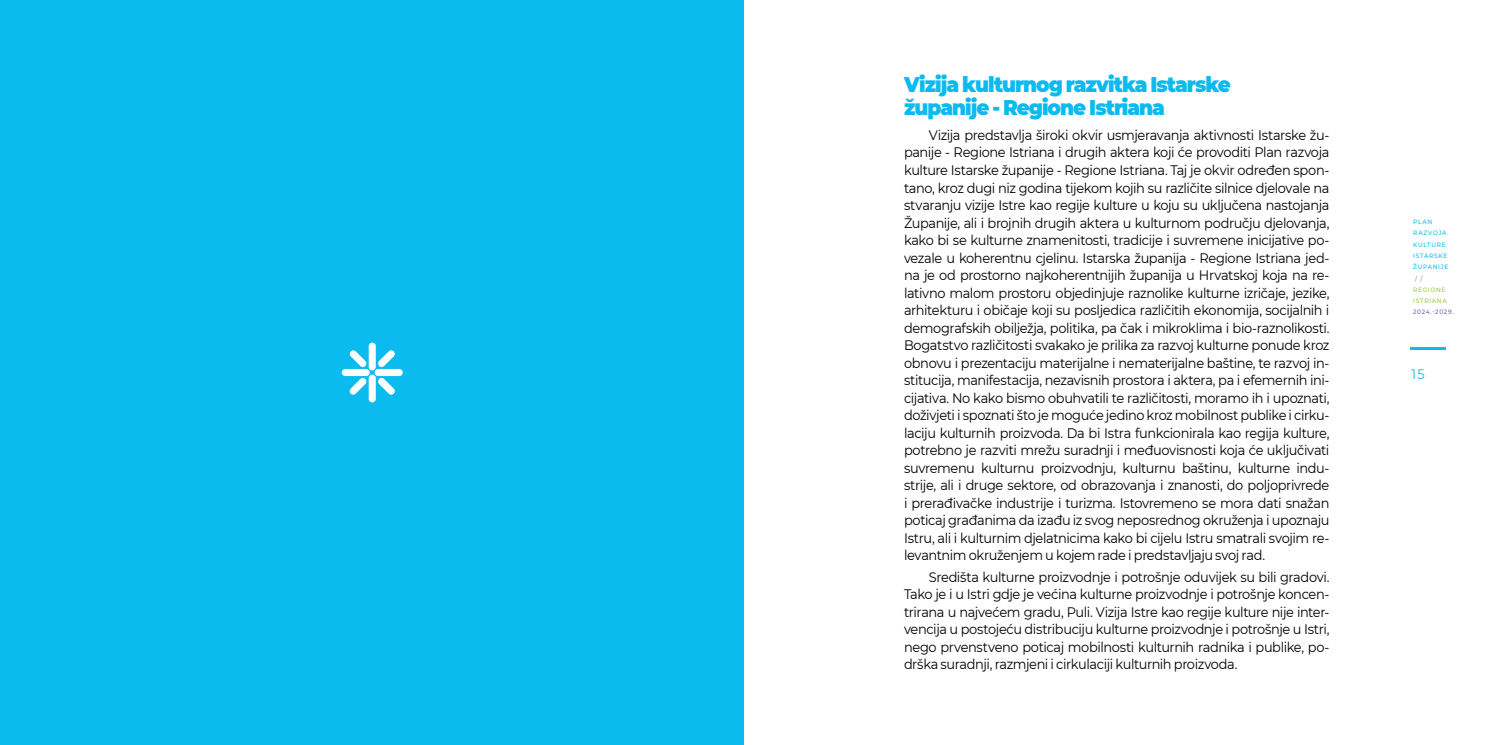
<style>
.page{position:relative;width:1489px;height:745px;background:#fff}
.page>*{position:absolute;margin:0;border:0;box-sizing:border-box;transform-origin:0 0}
.t1{font:900 21.25px/23.8px "Montserrat";letter-spacing:-.05em;color:#0bbbef;scale:.94 1}
.t2{font:13.75px/17.5px "Montserrat";letter-spacing:-.03em;color:#000;text-align:justify;scale:.94 1}
.t3{font:13.75px "Montserrat";color:#0bbbef;scale:.94 1}
.t4{font:500 6.25px/11.2px "Montserrat";letter-spacing:.12em;color:#0bbbef;scale:.94 1}
.t5{font:500 6.25px/11.2px "Montserrat";letter-spacing:.12em;color:#9dc541;scale:.94 1}
.t6{font:500 6.25px "Montserrat";letter-spacing:.12em;color:#6e68a8;scale:.94 1}
.t7{font:500 6.25px "Montserrat";color:#8c8c8b;scale:.94 1}
</style>
<div class="page">
<hr style="left:1410px;top:347px;width:35px;height:3px;background:#0bbbef">
<div style="left:0;top:0;width:743px;height:744px;background:#0bbbef"></div>
<div style="left:369px;top:374px;width:7px;height:28px;background:#fff;border-radius:4px"></div>
<div style="left:369px;top:342px;width:7px;height:28px;background:#fff;border-radius:4px"></div>
<svg style="left:349px;top:378px;width:18px;height:16px"></svg>
<svg style="left:349px;top:350px;width:18px;height:17px"></svg>
<div style="left:342px;top:369px;width:28px;height:7px;background:#fff;border-radius:4px"></div>
<svg style="left:378px;top:378px;width:17px;height:16px"></svg>
<svg style="left:378px;top:350px;width:17px;height:17px"></svg>
<div style="left:374px;top:369px;width:29px;height:7px;background:#fff;border-radius:4px"></div>
<h1 class="t1" style="left:904px;top:71px;width:349px">Vizija kulturnog razvitka Istarske županije - Regione Istriana</h1>
<p class="t2" style="left:904px;top:126px;width:454px;text-indent:25px">Vizija predstavlja široki okvir usmjeravanja aktivnosti Istarske žu&shy;panije - Regione Istriana i drugih aktera koji će provoditi Plan razvoja kulture Istarske županije - Regione Istriana. Taj je okvir određen spon&shy;tano, kroz dugi niz godina tijekom kojih su različite silnice djelovale na stvaranju vizije Istre kao regije kulture u koju su uključena nastojanja Županije, ali i brojnih drugih aktera u kulturnom području djelovanja, kako bi se kulturne znamenitosti, tradicije i suvremene inicijative po&shy;vezale u koherentnu cjelinu. Istarska županija - Regione Istriana jed&shy;na je od prostorno najkoherentnijih županija u Hrvatskoj koja na re&shy;lativno malom prostoru objedinjuje raznolike kulturne izričaje, jezike, arhitekturu i običaje koji su posljedica različitih ekonomija, socijalnih i demografskih obilježja, politika, pa čak i mikroklima i bio-raznolikosti.<br>Bogatstvo različitosti svakako je prilika za razvoj kulturne ponude kroz obnovu i prezentaciju materijalne i nematerijalne baštine, te razvoj in&shy;stitucija, manifestacija, nezavisnih prostora i aktera, pa i efemernih ini&shy;cijativa. No kako bismo obuhvatili te različitosti, moramo ih i upoznati, doživjeti i spoznati što je moguće jedino kroz mobilnost publike i cirku&shy;laciju kulturnih proizvoda. Da bi Istra funkcionirala kao regija kulture, potrebno je razviti mrežu suradnji i međuovisnosti koja će uključivati suvremenu kulturnu proizvodnju, kulturnu baštinu, kulturne indu&shy;strije, ali i druge sektore, od obrazovanja i znanosti, do poljoprivrede i prerađivačke industrije i turizma. Istovremeno se mora dati snažan poticaj građanima da izađu iz svog neposrednog okruženja i upoznaju Istru, ali i kulturnim djelatnicima kako bi cijelu Istru smatrali svojim re&shy;levantnim okruženjem u kojem rade i predstavljaju svoj rad.</p>
<p class="t2" style="left:904px;top:567px;width:454px;text-indent:25px">Središta kulturne proizvodnje i potrošnje oduvijek su bili gradovi.<br>Tako je i u Istri gdje je većina kulturne proizvodnje i potrošnje koncen&shy;trirana u najvećem gradu, Puli. Vizija Istre kao regije kulture nije inter&shy;vencija u postojeću distribuciju kulturne proizvodnje i potrošnje u Istri, nego prvenstveno poticaj mobilnosti kulturnih radnika i publike, po&shy;drška suradnji, razmjeni i cirkulaciji kulturnih proizvoda.</p>
<p class="t4" style="left:1412px;top:216px;width:39px">PLAN<br>RAZVOJA<br>KULTURE<br>ISTARSKE<br>ŽUPANIJE</p>
<p class="t7" style="left:1414px;top:274px;width:9px">/ /</p>
<p class="t5" style="left:1412px;top:283px;width:37px">REGIONE<br>ISTRIANA</p>
<p class="t6" style="left:1412px;top:307px;width:45px">2024.-2029.</p>
<p class="t3" style="left:1411px;top:364px;width:16px">15</p>
</div>
